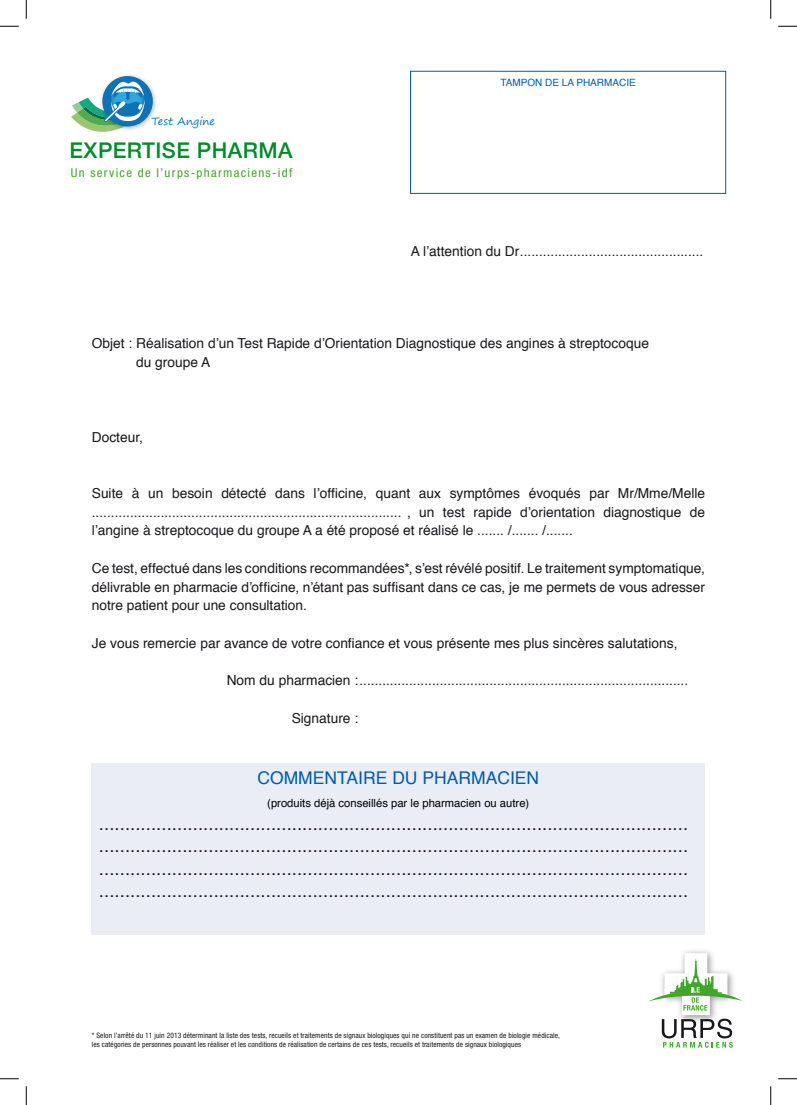
<style>
.page{position:relative;width:797px;height:1105px;background:#fff}
.page>*{position:absolute;margin:0;border:0;box-sizing:border-box;transform-origin:0 0}
.t1{font:500 21.62px "Helvetica Neue";letter-spacing:.02em;color:#008b2d}
.t2{font:18.75px/22.5px "Helvetica";color:#1a171c;text-align:justify}
.t3{font:17.5px "Helvetica";color:#005da8}
.t4{font:13.75px/18.8px "Helvetica";color:#1a171c;text-align:justify}
.t5{font:condensed 12.25px "Helvetica Neue";letter-spacing:.1em;color:#42a62a;scale:1.05 1}
.t6{font:11.25px "Helvetica";color:#000}
.t7{font:10.75px "Segoe Print";color:#0e72b5}
.t8{font:10px "Helvetica";color:#005da8}
.t9{font:condensed 7.5px/9px "Helvetica Neue";letter-spacing:.01em;color:#1a171c}
</style>
<div class="page">
<img style="left:112px;top:75px;width:44px;height:49px">
<div style="left:102px;top:76px;width:51px;height:51px;background:#0e72b5;border-radius:50%"></div>
<svg style="left:71px;top:81px;width:74px;height:51px"></svg>
<div style="left:410px;top:71px;width:316px;height:123px;border:1px solid #005da8"></div>
<div style="left:92px;top:763px;width:612px;height:172px;background:#eaedf6"></div>
<svg style="left:648px;top:953px;width:94px;height:95px"></svg>
<svg style="left:0;top:25px;width:19px;height:2px"></svg>
<svg style="left:778px;top:25px;width:19px;height:2px"></svg>
<svg style="left:0;top:1078px;width:19px;height:1px"></svg>
<svg style="left:778px;top:1078px;width:19px;height:1px"></svg>
<svg style="left:25px;top:0;width:2px;height:19px"></svg>
<svg style="left:25px;top:1086px;width:2px;height:19px"></svg>
<svg style="left:770px;top:0;width:1px;height:19px"></svg>
<svg style="left:770px;top:1086px;width:1px;height:19px"></svg>
<p class="t7" style="left:151px;top:112px;width:65px">Test Angine</p>
<h1 class="t1" style="left:69px;top:133px;width:224px">EXPERTISE PHARMA</h1>
<p class="t5" style="left:71px;top:166px;width:213px">Un service de l’urps-pharmaciens-idf</p>
<p class="t8" style="left:500px;top:75px;width:98px">Tampon de la Pharmac</p>
<p class="t8" style="left:626px;top:75px;width:11px">ie</p>
<p class="t4" style="left:411px;top:242px;width:294px">A l’attention du Dr................................................</p>
<p class="t4" style="left:136px;top:334px;width:514px;text-indent:-44px">Objet : Réalisation d’un Test Rapide d’Orientation Diagnostique des angines à streptocoque du groupe A</p>
<p class="t4" style="left:92px;top:428px;width:53px">Docteur,</p>
<p class="t4" style="left:92px;top:484px;width:614px">Suite à un besoin détecté dans l’officine, quant aux symptômes évoqués par Mr/Mme/Melle ................................................................................. , un test rapide d’orientation diagnostique de l’angine à streptocoque du groupe A a été proposé et réalisé le ....... /....... /.......</p>
<p class="t4" style="left:92px;top:559px;width:614px">Ce test, effectué dans les conditions recommandées*, s’est révélé positif. Le traitement symptomatique, délivrable en pharmacie d’officine, n’étant pas suffisant dans ce cas, je me permets de vous adresser notre patient pour une consultation.</p>
<p class="t4" style="left:92px;top:634px;width:587px">Je vous remercie par avance de votre confiance et vous présente mes plus sincères salutations,</p>
<p class="t4" style="left:227px;top:671px;width:463px">Nom du pharmacien :......................................................................................</p>
<p class="t4" style="left:292px;top:709px;width:68px">Signature :</p>
<p class="t3" style="left:257px;top:764px;width:283px">COMMENTAI RE DU PHARMACIEN</p>
<p class="t6" style="left:267px;top:794px;width:263px">(produits déjà conseillés par le pharmacien ou autre)</p>
<p class="t2" style="left:99px;top:812px;width:591px">................................................................................................................. ................................................................................................................. ................................................................................................................. .................................................................................................................</p>
<p class="t9" style="left:92px;top:1030px;width:469px">* Selon l’arrêté du 11 juin 2013 déterminant la liste des tests, recueils et traitements de signaux biologiques qui ne constituent pas un examen de biologie médicale, les catégories de personnes pouvant les réaliser et les conditions de réalisation de certains de ces tests, recueils et traitements de signaux biologiques</p>
</div>
